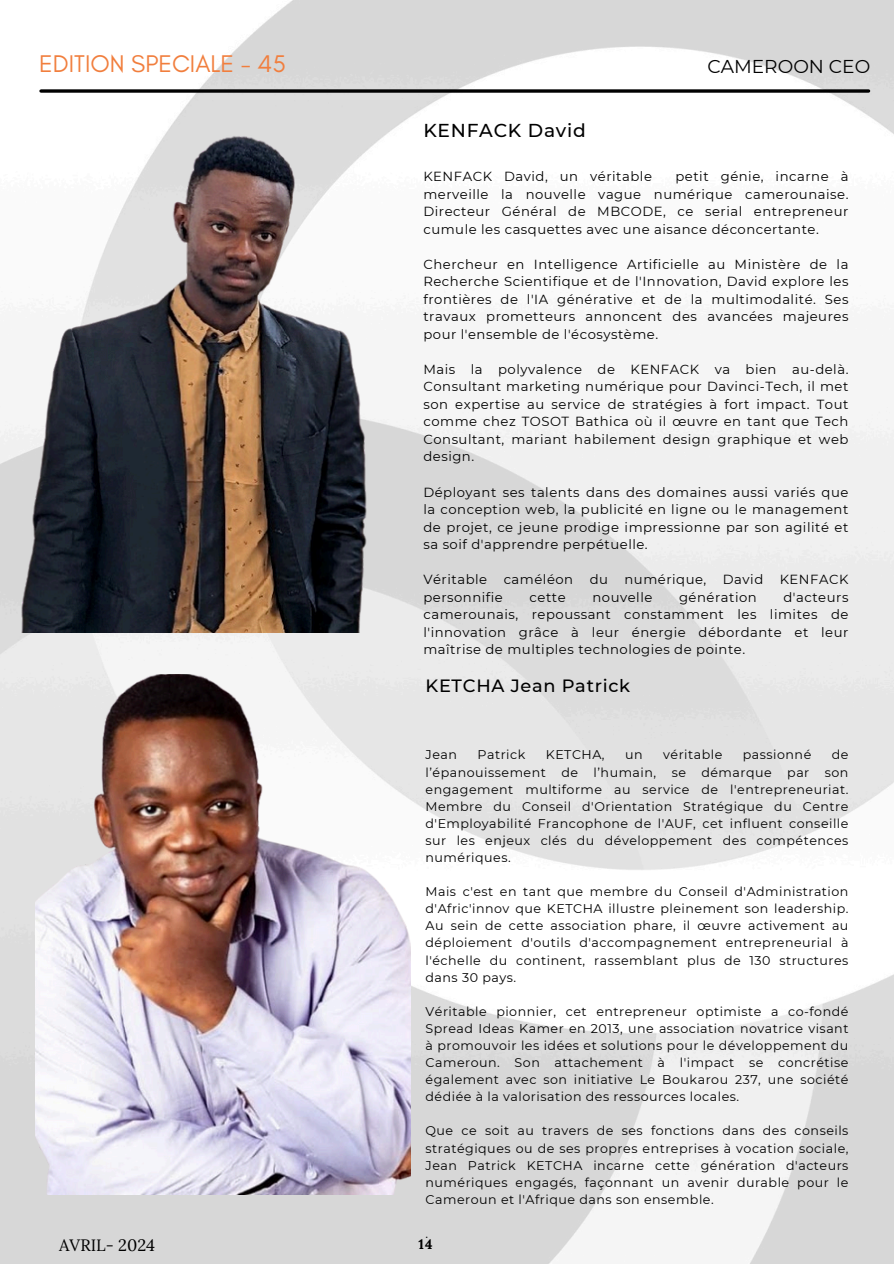
<style>
.page{position:relative;width:894px;height:1264px;background:#fff}
.page>*{position:absolute;margin:0;border:0;box-sizing:border-box;transform-origin:0 0}
.t1{font:24.6px "Glacial Indifference";color:#f17e3d}
.t2{font:500 18.6px "Montserrat";letter-spacing:.04em;color:#000}
.t3{font:18.6px "Montserrat";color:#000}
.t4{font:500 17.7px "Montserrat";letter-spacing:.04em;color:#000}
.t5{font:16.5px "Lora";color:#000}
.t6{font:700 13.65px "Lora";color:#000}
.t7{font:13.2px/17.5px "Montserrat";letter-spacing:.04em;color:#000;text-align:justify}
.t8{font:12.6px/17.1px "Montserrat";letter-spacing:.04em;color:#000;text-align:justify}
</style>
<div class="page">
<img style="left:0;top:0;width:893px;height:1263px">
<svg style="left:426px;top:89px;width:442px;height:4px;background:#262626"></svg>
<img style="left:35px;top:675px;width:375px;height:519px">
<img style="left:2px;top:45px;width:424px;height:588px">
<h4 class="t1" style="left:39px;top:48px;width:248px">EDITION SPECIALE - 45</h4>
<p class="t3" style="left:707px;top:55px;width:164px">CAMEROON CEO</p>
<p class="t2" style="left:423px;top:119px;width:164px">KENFACK David</p>
<p class="t7" style="left:423px;top:167px;width:230px">KENFACK David, un véritable</p>
<p class="t7" style="left:423px;top:167px;width:426px;text-indent:252px">petit génie, incarne à merveille la nouvelle vague numérique camerounaise.<br>Directeur Général de MBCODE, ce serial entrepreneur cumule les casquettes avec une aisance déconcertante.</p>
<h3 class="t7" style="left:423px;top:255px;width:426px">Chercheur en Intelligence Artificielle au Ministère de la Recherche Scientifique et de l'Innovation, David explore les frontières de l'IA générative et de la multimodalité. Ses travaux prometteurs annoncent des avancées majeures pour l'ensemble de l'écosystème.</h3>
<p class="t7" style="left:423px;top:360px;width:426px">Mais la polyvalence de KENFACK va bien au-delà.<br>Consultant marketing numérique pour Davinci-Tech, il met son expertise au service de stratégies à fort impact. Tout comme chez TOSOT Bathica où il œuvre en tant que Tech Consultant, mariant habilement design graphique et web design.</p>
<p class="t7" style="left:423px;top:483px;width:426px">Déployant ses talents dans des domaines aussi variés que la conception web, la publicité en ligne ou le management de projet, ce jeune prodige impressionne par son agilité et sa soif d'apprendre perpétuelle.</p>
<p class="t7" style="left:423px;top:570px;width:426px">Véritable caméléon du numérique, David KENFACK personnifie</p>
<p class="t7" style="left:423px;top:588px;width:426px;text-indent:360px">d'acteurs camerounais, repoussant constamment les limites de l'innovation grâce à leur énergie débordante et leur maîtrise de multiples technologies de pointe.</p>
<p class="t7" style="left:529px;top:588px;width:38px">cette</p>
<p class="t7" style="left:592px;top:588px;width:61px">nouvelle</p>
<p class="t7" style="left:678px;top:588px;width:79px">génération</p>
<h1 class="t4" style="left:425px;top:675px;width:206px">KETCHA Jean Patrick</h1>
<h2 class="t8" style="left:425px;top:746px;width:33px">Jean</h2>
<h2 class="t8" style="left:477px;top:746px;width:49px">Patrick</h2>
<h2 class="t8" style="left:545px;top:746px;width:60px">KETCHA,</h2>
<h2 class="t8" style="left:625px;top:746px;width:19px">un</h2>
<h2 class="t8" style="left:663px;top:746px;width:61px">véritable</h2>
<h2 class="t8" style="left:742px;top:746px;width:70px">passionné</h2>
<h2 class="t8" style="left:425px;top:746px;width:424px;text-indent:406px">de l’épanouissement de l’humain, se démarque par son engagement multiforme au service de l'entrepreneuriat.<br>Membre du Conseil d'Orientation Stratégique du Centre d'Employabilité Francophone de l'AUF, cet influent conseille sur les enjeux clés du développement des compétences numériques.</h2>
<h3 class="t8" style="left:425px;top:883px;width:424px">Mais c'est en tant que membre du Conseil d'Administration d'Afric'innov que KETCHA illustre pleinement son leadership.<br>Au sein de cette association phare, il œuvre activement au déploiement d'outils d'accompagnement entrepreneurial à l'échelle du continent, rassemblant plus de 130 structures dans 30 pays.</h3>
<p class="t8" style="left:425px;top:1002px;width:424px">Véritable pionnier, cet entrepreneur optimiste a co-fondé Spread Ideas Kamer en 2013, une association novatrice visant à promouvoir les idées et solutions pour le développement du Cameroun. Son attachement à l'impact se concrétise également avec son initiative Le Boukarou 237, une société dédiée à la valorisation des ressources locales.</p>
<p class="t8" style="left:425px;top:1122px;width:424px">Que ce soit au travers de ses fonctions dans des conseils stratégiques ou de ses propres entreprises à vocation sociale, Jean Patrick KETCHA incarne cette génération d'acteurs numériques engagés, façonnant un avenir durable pour le Cameroun et l'Afrique dans son ensemble.</p>
<p class="t8" style="left:425px;top:1224px;width:4px">.</p>
<p class="t5" style="left:59px;top:1233px;width:97px">AVRIL- 2024</p>
<p class="t6" style="left:418px;top:1234px;width:16px">14</p>
</div>
